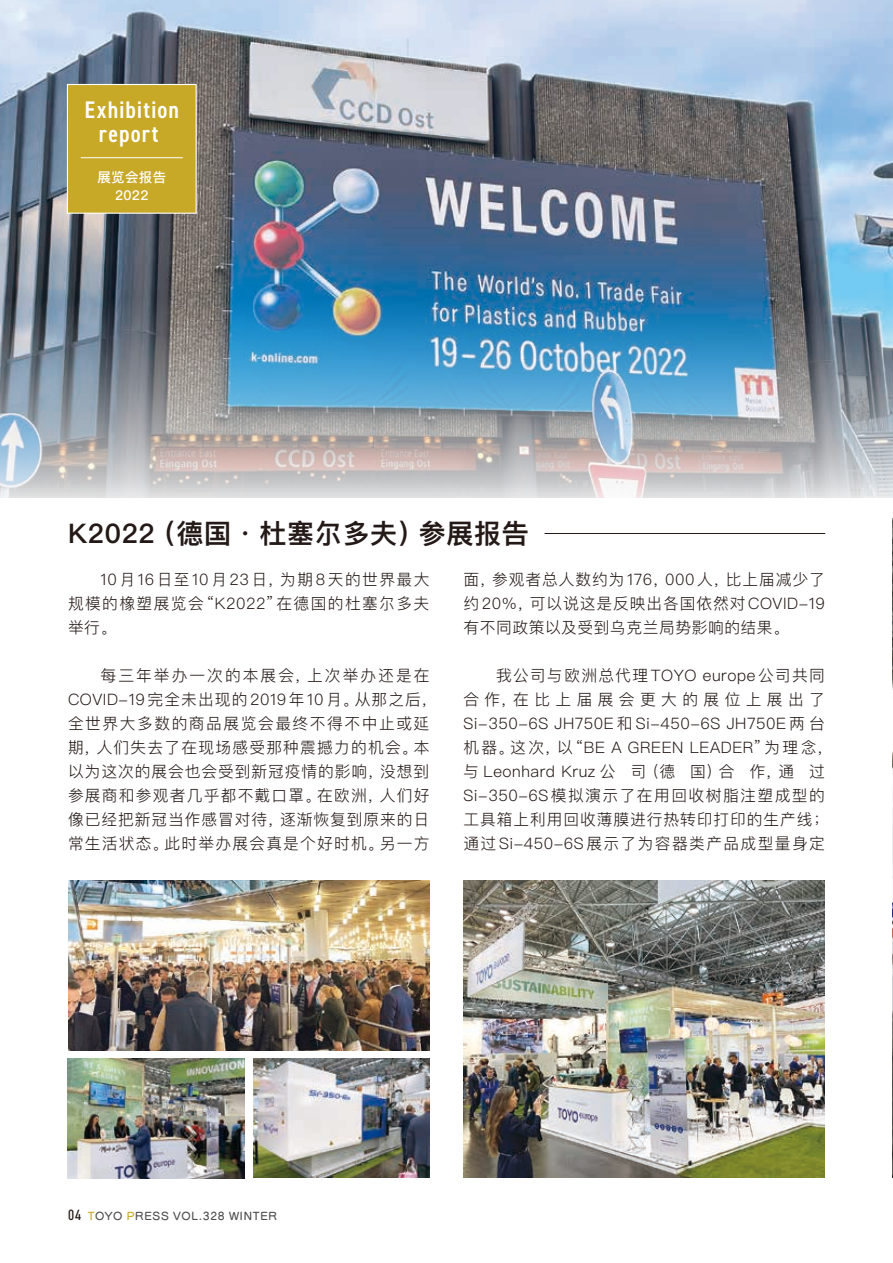
<style>
.page{position:relative;width:893px;height:1263px;background:#fff}
.page>*{position:absolute;margin:0;border:0;box-sizing:border-box;transform-origin:0 0}
.t1{font:600 27px "Ping Fang SC";letter-spacing:.025em;color:#231916}
.t2{font:600 condensed 24px/23.9px "DIN2014";letter-spacing:.045em;color:#fff;text-align:center}
.t3{font:300 15.75px/24px "Ping Fang SC";letter-spacing:.075em;color:#231916;text-align:justify}
.t4{font:500 13.5px/18px "Ping Fang SC";letter-spacing:.025em;color:#fff;text-align:center}
.t5{font:10.5px "Seurat Pro N DB";letter-spacing:.065em;color:#4d4a4a}
.s1{font-family:"DIN2014";font-stretch:condensed;font-size:15px;color:#231916}
.s2{color:#c8a827}
</style>
<div class="page">
<img style="left:892px;top:519px;width:1px;height:659px">
<img style="left:0;top:0;width:893px;height:661px">
<img style="left:463px;top:880px;width:362px;height:298px">
<img style="left:68px;top:880px;width:361px;height:170px">
<img style="left:68px;top:1059px;width:177px;height:119px">
<img style="left:253px;top:1059px;width:177px;height:119px">
<div style="left:67px;top:84px;width:130px;height:130px;background:#c8a827"></div>
<hr style="left:81px;top:157px;width:102px;height:1px;background:#fff">
<svg style="left:67px;top:520px;width:90px;height:27px"></svg>
<svg style="left:164px;top:517px;width:68px;height:32px"></svg>
<svg style="left:240px;top:528px;width:11px;height:11px"></svg>
<svg style="left:257px;top:517px;width:274px;height:34px"></svg>
<hr style="left:545px;top:533px;width:280px;height:1px;background:#231916">
<h2 class="t2" style="left:84px;top:97px;width:96px">Exhibition report</h2>
<p class="t4" style="left:97px;top:168px;width:70px">展览会报告<br>2022</p>
<h1 class="t1" style="left:68px;top:517px;width:462px">K2022（德国・杜塞尔多夫）参展报告</h1>
<p class="t3" style="left:68px;top:567px;width:363px">　　10月16日至10月23日，为期8天的世界最大规模的橡塑展览会“K2022”在德国的杜塞尔多夫举行。</p>
<p class="t3" style="left:68px;top:663px;width:371px;text-align:left">　　每三年举办一次的本展会，上次举办还是在<br>COVID-19完全未出现的2019年10月。从那之后，全世界大多数的商品展览会最终不得不中止或延期，人们失去了在现场感受那种震撼力的机会。本以为这次的展会也会受到新冠疫情的影响，没想到参展商和参观者几乎都不戴口罩。在欧洲，人们好像已经把新冠当作感冒对待，逐渐恢复到原来的日常生活状态。此时举办展会真是个好时机。另一方</p>
<p class="t3" style="left:463px;top:567px;width:363px">面，参观者总人数约为176，000人，比上届减少了约20%，可以说这是反映出各国依然对COVID-19有不同政策以及受到乌克兰局势影响的结果。</p>
<p class="t3" style="left:463px;top:663px;width:371px;text-align:left">　　我公司与欧洲总代理TOYO europe公司共同合作，在比上届展会更大的展位上展出了<br>Si-350-6S JH750E和Si-450-6S JH750E两台机器。这次，以 “BE A GREEN LEADER” 为理念，与 Leonhard Kruz 公 司（德 国）合 作，通 过<br>Si-350-6S模拟演示了在用回收树脂注塑成型的工具箱上利用回收薄膜进行热转印打印的生产线；通过Si-450-6S展示了为容器类产品成型量身定</p>
<p class="t5" style="left:68px;top:1209px;width:210px"><span class="s1">04</span> <span class="s2">T</span>OYO <span class="s2">P</span>RESS VOL.328 WINTER</p>
</div>
